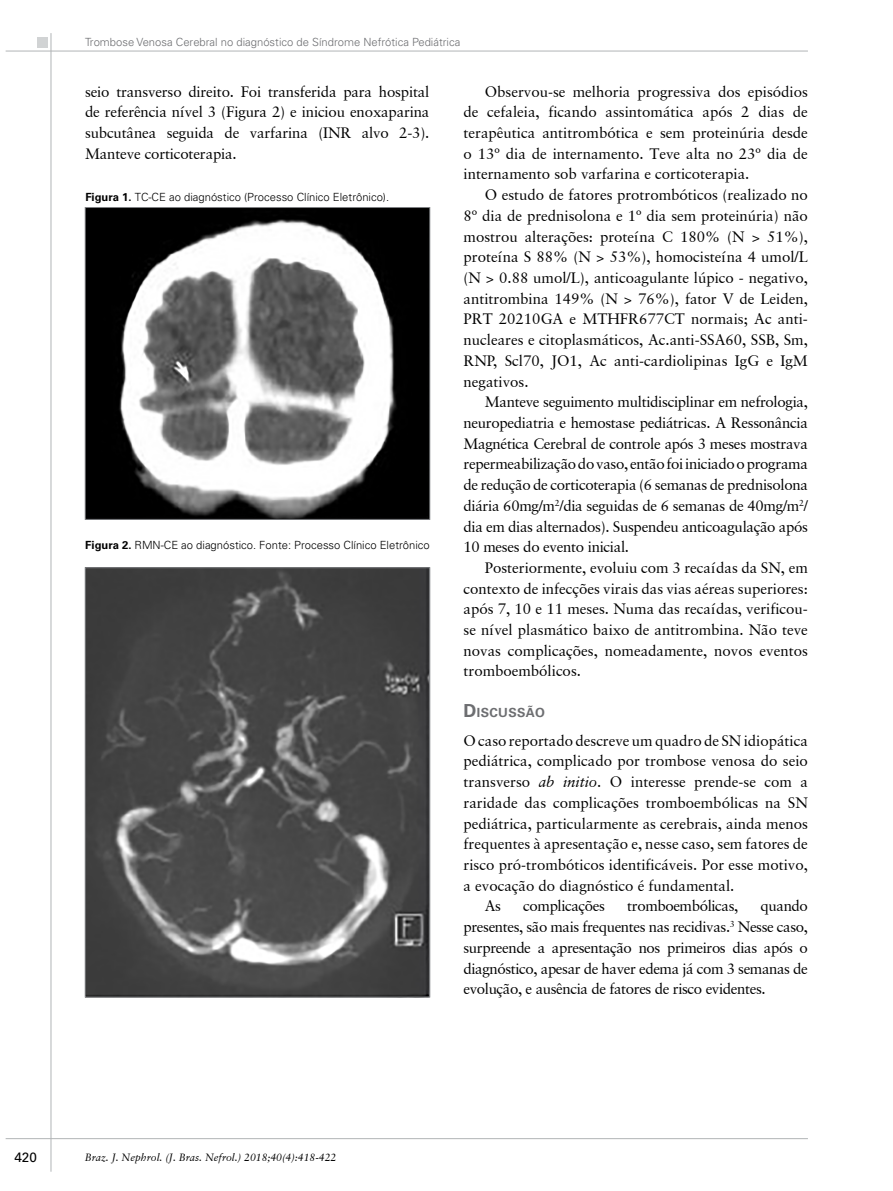
<style>
.page{position:relative;width:893px;height:1191px;background:#fff}
.page>*{position:absolute;margin:0;border:0;box-sizing:border-box;transform-origin:0 0}
.t1{font:15px/20.7px "Garamond Retrospective S Si";color:#000;text-align:justify}
.t2{font:15px "Garamond Retrospective S Si";letter-spacing:-.025em;color:#000}
.t3{font:13.5px "Univers LT Std";color:#000}
.t4{font:700 12.6px "Univers LT Std";letter-spacing:.03em;color:#6d6e71}
.t5{font:300 11.25px "Univers LT Std";color:#000}
.t6{font:300 11.25px "Univers LT Std";color:#6d6e71}
.t7{font:italic 10.5px "Garamond Retrospective S Si";color:#000}
.s1{font-size:18px}
.s2{font-style:italic}
.s3{font-weight:700}
</style>
<div class="page">
<div style="left:37px;top:37px;width:11px;height:11px;background:#d1d3d4"></div>
<hr style="left:6px;top:51px;width:802px;height:1px;background:#b1b4b6">
<hr style="left:51px;top:33px;width:1px;height:1138px;background:#b1b4b6">
<hr style="left:6px;top:1138px;width:802px;height:1px;background:#b1b4b6">
<img style="left:87px;top:569px;width:341px;height:426px">
<div style="left:85px;top:567px;width:345px;height:430px;border:1px solid #808285"></div>
<img style="left:87px;top:209px;width:341px;height:308px">
<div style="left:85px;top:207px;width:345px;height:312px;border:1px solid #808285"></div>
<p class="t6" style="left:85px;top:36px;width:377px">Trombose Venosa Cerebral no diagnóstico de Síndrome Nefrótica Pediátrica</p>
<p class="t1" style="left:85px;top:81px;width:346px">seio transverso direito. Foi transferida para hospital de referência nível 3 (Figura 2) e iniciou enoxaparina subcutânea seguida de varfarina (INR alvo 2-3).<br>Manteve corticoterapia.</p>
<p class="t1" style="left:463px;top:81px;width:346px;text-indent:21px">Observou-se melhoria progressiva dos episódios de cefaleia, ficando assintomática após 2 dias de terapêutica antitrombótica e sem proteinúria desde o 13º dia de internamento. Teve alta no 23º dia de internamento sob varfarina e corticoterapia.</p>
<p class="t1" style="left:463px;top:184px;width:346px;text-indent:21px">O estudo de fatores protrombóticos (realizado no 8º dia de prednisolona e 1º dia sem proteinúria) não mostrou alterações: proteína C 180% (N &gt; 51%), proteína S 88% (N &gt; 53%), homocisteína 4 umol/L (N &gt; 0.88 umol/L), anticoagulante lúpico - negativo, antitrombina 149% (N &gt; 76%), fator V de Leiden, PRT 20210GA e MTHFR677CT normais; Ac anti&shy;nucleares e citoplasmáticos, Ac.anti-SSA60, SSB, Sm, RNP, Scl70, JO1, Ac anti-cardiolipinas IgG e IgM negativos.</p>
<p class="t1" style="left:463px;top:391px;width:346px;text-indent:21px">Manteve seguimento multidisciplinar em nefrologia, neuropediatria e hemostase pediátricas. A Ressonância Magnética Cerebral de controle após 3 meses mostrava repermeabilização do vaso, então foi iniciado o programa de redução de corticoterapia (6 semanas de prednisolona diária 60mg/m<sup>2</sup>/dia seguidas de 6 semanas de 40mg/m<sup>2</sup>/ dia em dias alternados). Suspendeu anticoagulação após 10 meses do evento inicial.</p>
<p class="t1" style="left:463px;top:557px;width:346px;text-indent:21px">Posteriormente, evoluiu com 3 recaídas da SN, em contexto de infecções virais das vias aéreas superiores: após 7, 10 e 11 meses. Numa das recaídas, verificou&shy;se nível plasmático baixo de antitrombina. Não teve novas complicações, nomeadamente, novos eventos tromboembólicos.</p>
<p class="t4" style="left:463px;top:704px;width:83px"><span class="s1">D</span> ISCUSSÃO</p>
<p class="t1" style="left:463px;top:730px;width:346px">O caso reportado descreve um quadro de SN idiopática</p>
<p class="t1" style="left:463px;top:750px;width:346px">pediátrica, complicado por trombose venosa do seio</p>
<p class="t1" style="left:463px;top:771px;width:346px">transverso <span class="s2">ab initio</span>. O interesse prende-se com a</p>
<p class="t1" style="left:463px;top:792px;width:346px">raridade das complicações tromboembólicas na SN</p>
<p class="t1" style="left:463px;top:813px;width:346px">pediátrica, particularmente as cerebrais, ainda menos</p>
<p class="t1" style="left:463px;top:833px;width:346px">frequentes à apresentação e, nesse caso, sem fatores de</p>
<p class="t1" style="left:463px;top:854px;width:346px">risco pró-trombóticos identificáveis. Por esse motivo,</p>
<p class="t1" style="left:463px;top:875px;width:272px">a evocação do diagnóstico é fundamental.</p>
<p class="t1" style="left:485px;top:895px;width:18px">As</p>
<p class="t2" style="left:523px;top:897px;width:83px">complicações</p>
<p class="t2" style="left:627px;top:897px;width:113px">tromboembólicas,</p>
<p class="t5" style="left:85px;top:190px;width:305px"><span class="s3">Figura 1.</span> TC-CE ao diagnóstico (Processo Clínico Eletrônico).</p>
<p class="t5" style="left:85px;top:538px;width:346px"><span class="s3">Figura 2.</span> RMN-CE ao diagnóstico. Fonte: Processo Clínico Eletrônico</p>
<p class="t1" style="left:463px;top:895px;width:346px;text-indent:297px">quando presentes, são mais frequentes nas recidivas.<sup>3</sup> Nesse caso, surpreende a apresentação nos primeiros dias após o diagnóstico, apesar de haver edema já com 3 semanas de evolução, e ausência de fatores de risco evidentes.</p>
<p class="t3" style="left:14px;top:1149px;width:24px">420</p>
<p class="t7" style="left:85px;top:1151px;width:253px">Braz. J. Nephrol. (J. Bras. Nefrol.) 2018;40(4):418-422</p>
</div>
